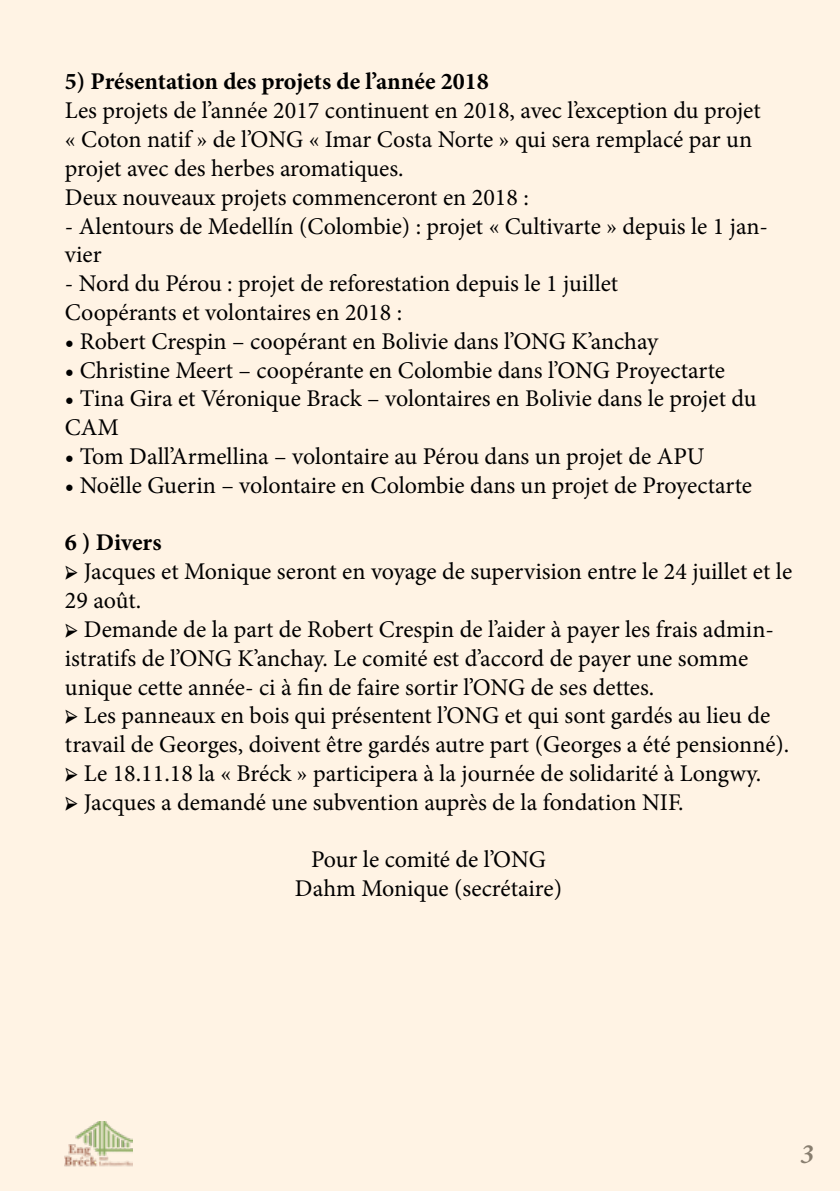
<style>
.page{position:relative;width:840px;height:1191px;background:#fff}
.page>*{position:absolute;margin:0;border:0;box-sizing:border-box;transform-origin:0 0}
.t1{font:italic 600 28px "Minion Pro";color:#887e6f}
.t2{font:24px/28.8px "Minion Pro";color:#000}
.t3{font:700 24px "Minion Pro";color:#000}
</style>
<div class="page">
<div style="left:0;top:0;width:839px;height:1191px;background:#fff3e4"></div>
<img style="left:65px;top:1121px;width:67px;height:46px">
<p class="t3" style="left:65px;top:65px;width:425px">5) Présentation des projets de l’année 2018</p>
<p class="t2" style="left:65px;top:96px;width:697px">Les projets de l’année 2017 continuent en 2018, avec l’exception du projet « Coton natif » de l’ONG « Imar Costa Norte » qui sera remplacé par un projet avec des herbes aromatiques.<br>Deux nouveaux projets commenceront en 2018 :</p>
<p class="t2" style="left:65px;top:212px;width:704px">- Alentours de Medellín (Colombie) : projet « Cultivarte » depuis le 1 jan&shy;vier</p>
<p class="t2" style="left:65px;top:269px;width:554px">- Nord du Pérou : projet de reforestation depuis le 1 juillet<br>Coopérants et volontaires en 2018 :</p>
<p class="t2" style="left:65px;top:327px;width:594px">• Robert Crespin – coopérant en Bolivie dans l’ONG K’anchay</p>
<p class="t2" style="left:65px;top:356px;width:661px">• Christine Meert – coopérante en Colombie dans l’ONG Proyectarte</p>
<p class="t2" style="left:65px;top:384px;width:693px">• Tina Gira et Véronique Brack – volontaires en Bolivie dans le projet du<br>CAM</p>
<p class="t2" style="left:65px;top:442px;width:640px">• Tom Dall’Armellina – volontaire au Pérou dans un projet de APU</p>
<p class="t2" style="left:65px;top:471px;width:688px">• Noëlle Guerin – volontaire en Colombie dans un projet de Proyectarte</p>
<p class="t3" style="left:65px;top:526px;width:98px">6 ) Divers</p>
<p class="t2" style="left:65px;top:557px;width:728px">➢ Jacques et Monique seront en voyage de supervision entre le 24 juillet et le<br>29 août.</p>
<p class="t2" style="left:65px;top:615px;width:710px">➢ Demande de la part de Robert Crespin de l’aider à payer les frais admin&shy;istratifs de l’ONG K’anchay. Le comité est d’accord de payer une somme unique cette année- ci à fin de faire sortir l’ONG de ses dettes.</p>
<p class="t2" style="left:65px;top:701px;width:725px">➢ Les panneaux en bois qui présentent l’ONG et qui sont gardés au lieu de travail de Georges, doivent être gardés autre part (Georges a été pensionné).</p>
<p class="t2" style="left:65px;top:759px;width:697px">➢ Le 18.11.18 la « Bréck » participera à la journée de solidarité à Longwy.</p>
<p class="t2" style="left:65px;top:788px;width:619px">➢ Jacques a demandé une subvention auprès de la fondation NIF.</p>
<p class="t2" style="left:295px;top:845px;width:268px;text-align:center">Pour le comité de l’ONG<br>Dahm Monique (secrétaire)</p>
<p class="t1" style="left:799px;top:1134px;width:15px">3</p>
</div>
